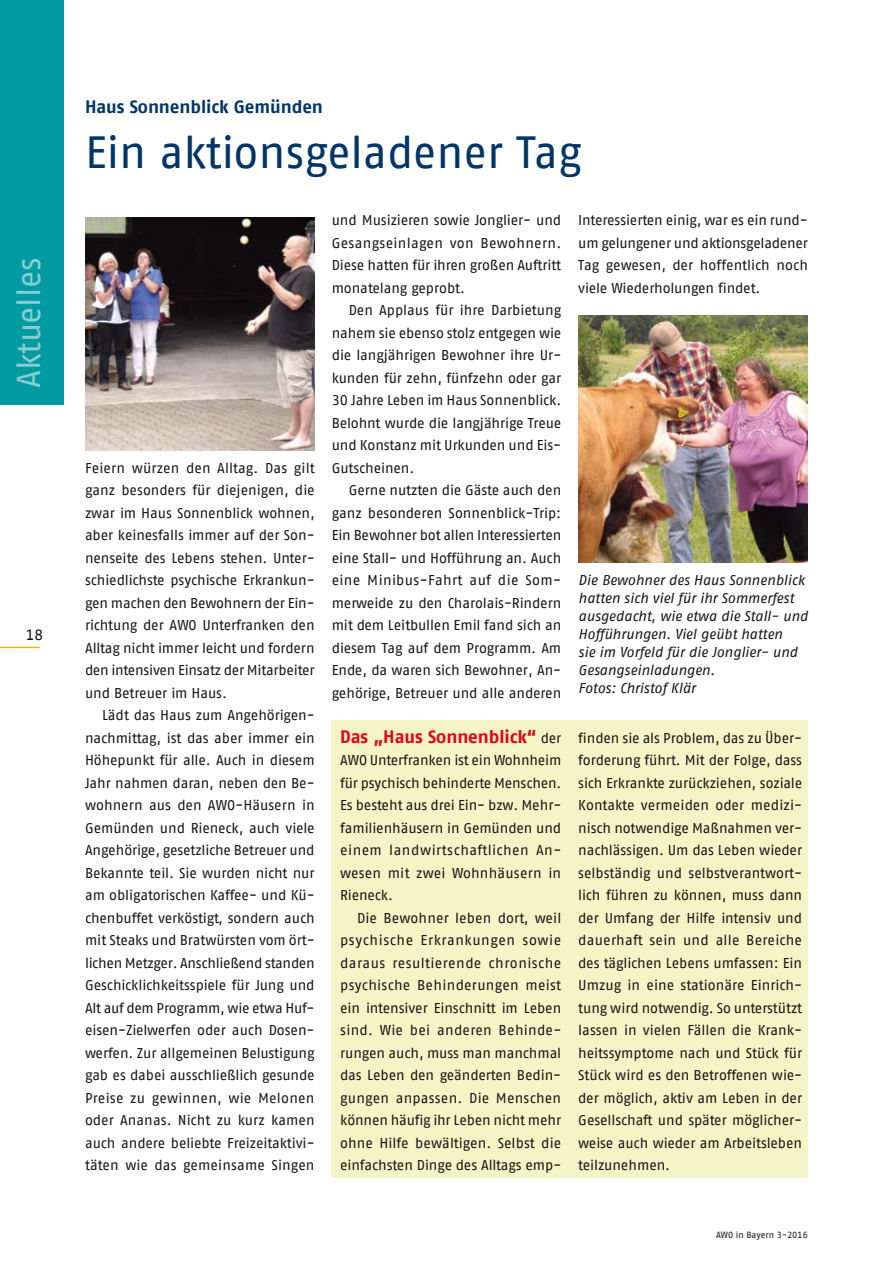
<style>
.page{position:relative;width:893px;height:1263px;background:#fff}
.page>*{position:absolute;margin:0;border:0;box-sizing:border-box;transform-origin:0 0}
.t1{font:45px "AWO Fago Office";color:#003568}
.t2{font:33px "AWO Fago Office";letter-spacing:-.005em;color:#86cdd2}
.t3{font:700 18px "AWO Fago Office";letter-spacing:-.005em;color:#003568}
.t4{font:700 18px "AWO Fago Office";letter-spacing:-.005em;color:#e30015}
.t5{font:15px "AWO Fago Office";color:#181716}
.t6{font:14.25px/22.5px "AWO Fago Office";letter-spacing:-.005em;color:#181716;text-align:justify}
.t7{font:italic 14.25px/18px "AWO Fago Office";letter-spacing:-.01em;color:#181716}
.t8{font:9px "AWO Fago Office";color:#181716}
.s1{font-weight:400;font-size:14.25px;color:#181716}
</style>
<div class="page">
<hr style="left:0;top:647px;width:40px;height:1px;background:#f9b000">
<div style="left:0;top:0;width:64px;height:405px;background:#009aa3"></div>
<img style="left:85px;top:217px;width:230px;height:233px">
<div style="left:332px;top:720px;width:476px;height:458px;background:#f5f4c6"></div>
<img style="left:578px;top:315px;width:230px;height:248px">
<h2 class="t2" style="left:10px;top:388px;width:132px;rotate:-90deg">Aktuelles</h2>
<p class="t5" style="left:26px;top:626px;width:19px">18</p>
<p class="t3" style="left:85px;top:96px;width:239px">Haus Sonnenblick Gemünden</p>
<h1 class="t1" style="left:85px;top:127px;width:498px">Ein aktionsgeladener Tag</h1>
<p class="t6" style="left:332px;top:209px;width:231px">und Musizieren sowie Jonglier- und Gesangseinlagen von Bewohnern.<br>Diese hatten für ihren großen Auftritt monatelang geprobt.</p>
<p class="t6" style="left:332px;top:299px;width:231px;text-indent:17px">Den Applaus für ihre Darbietung nahem sie ebenso stolz entgegen wie die langjährigen Bewohner ihre Ur&shy;kunden für zehn, fünfzehn oder gar 30 Jahre Leben im Haus Sonnenblick.<br>Belohnt wurde die langjährige Treue und Konstanz mit Urkunden und Eis-Gutscheinen.</p>
<p class="t6" style="left:332px;top:479px;width:231px;text-indent:17px">Gerne nutzten die Gäste auch den ganz besonderen Sonnenblick-Trip:<br>Ein Bewohner bot allen Interessierten eine Stall- und Hofführung an. Auch eine Minibus-Fahrt auf die Som&shy;merweide zu den Charolais-Rindern mit dem Leitbullen Emil fand sich an diesem Tag auf dem Programm. Am Ende, da waren sich Bewohner, An&shy;gehörige, Betreuer und alle anderen</p>
<p class="t6" style="left:578px;top:209px;width:231px">Interessierten einig, war es ein rund&shy;um gelungener und aktionsgeladener Tag gewesen, der hoffentlich noch viele Wiederholungen findet.</p>
<p class="t6" style="left:85px;top:456px;width:231px">Feiern würzen den Alltag. Das gilt ganz besonders für diejenigen, die zwar im Haus Sonnenblick wohnen, aber keinesfalls immer auf der Son&shy;nenseite des Lebens stehen. Unter&shy;schiedlichste psychische Erkrankun&shy;gen machen den Bewohnern der Ein&shy;richtung der AWO Unterfranken den Alltag nicht immer leicht und fordern den intensiven Einsatz der Mitarbeiter und Betreuer im Haus.</p>
<p class="t6" style="left:85px;top:704px;width:231px;text-indent:17px">Lädt das Haus zum Angehörigen&shy;nachmittag, ist das aber immer ein Höhepunkt für alle. Auch in diesem Jahr nahmen daran, neben den Be&shy;wohnern aus den AWO-Häusern in Gemünden und Rieneck, auch viele Angehörige, gesetzliche Betreuer und Bekannte teil. Sie wurden nicht nur am obligatorischen Kaffee- und Kü&shy;chenbuffet verköstigt, sondern auch mit Steaks und Bratwürsten vom ört&shy;lichen Metzger. Anschließend standen Geschicklichkeitsspiele für Jung und Alt auf dem Programm, wie etwa Huf&shy;eisen-Zielwerfen oder auch Dosen&shy;werfen. Zur allgemeinen Belustigung gab es dabei ausschließlich gesunde Preise zu gewinnen, wie Melonen oder Ananas. Nicht zu kurz kamen auch andere beliebte Freizeitaktivi&shy;täten wie das gemeinsame Singen</p>
<p class="t7" style="left:578px;top:571px;width:231px">Die Bewohner des Haus Sonnenblick hatten sich viel für ihr Sommerfest ausgedacht, wie etwa die Stall- und<br>Hofführungen. Viel geübt hatten<br>sie im Vorfeld für die Jonglier- und<br>Gesangseinladungen.<br>Fotos: Christof Klär</p>
<p class="t4" style="left:340px;top:726px;width:223px">Das „Haus Sonnenblick“ <span class="s1">der</span></p>
<p class="t6" style="left:340px;top:749px;width:223px">AWO Unterfranken ist ein Wohnheim für psychisch behinderte Menschen.<br>Es besteht aus drei Ein- bzw. Mehr&shy;familienhäusern in Gemünden und einem landwirtschaftlichen An&shy;wesen mit zwei Wohnhäusern in Rieneck.</p>
<p class="t6" style="left:340px;top:906px;width:223px;text-indent:17px">Die Bewohner leben dort, weil psychische Erkrankungen sowie daraus resultierende chronische psychische Behinderungen meist ein intensiver Einschnitt im Leben sind. Wie bei anderen Behinde&shy;rungen auch, muss man manchmal das Leben den geänderten Bedin&shy;gungen anpassen. Die Menschen können häufig ihr Leben nicht mehr ohne Hilfe bewältigen. Selbst die einfachsten Dinge des Alltags emp-</p>
<p class="t6" style="left:578px;top:726px;width:225px">finden sie als Problem, das zu Über&shy;forderung führt. Mit der Folge, dass sich Erkrankte zurückziehen, soziale Kontakte vermeiden oder medizi&shy;nisch notwendige Maßnahmen ver&shy;nachlässigen. Um das Leben wieder selbständig und selbstverantwort&shy;lich führen zu können, muss dann der Umfang der Hilfe intensiv und dauerhaft sein und alle Bereiche des täglichen Lebens umfassen: Ein Umzug in eine stationäre Einrich&shy;tung wird notwendig. So unterstützt lassen in vielen Fällen die Krank&shy;heitssymptome nach und Stück für Stück wird es den Betroffenen wie&shy;der möglich, aktiv am Leben in der Gesellschaft und später möglicher&shy;weise auch wieder am Arbeitsleben teilzunehmen.</p>
<p class="t8" style="left:716px;top:1230px;width:93px">AWO in Bayern 3-2016</p>
</div>
